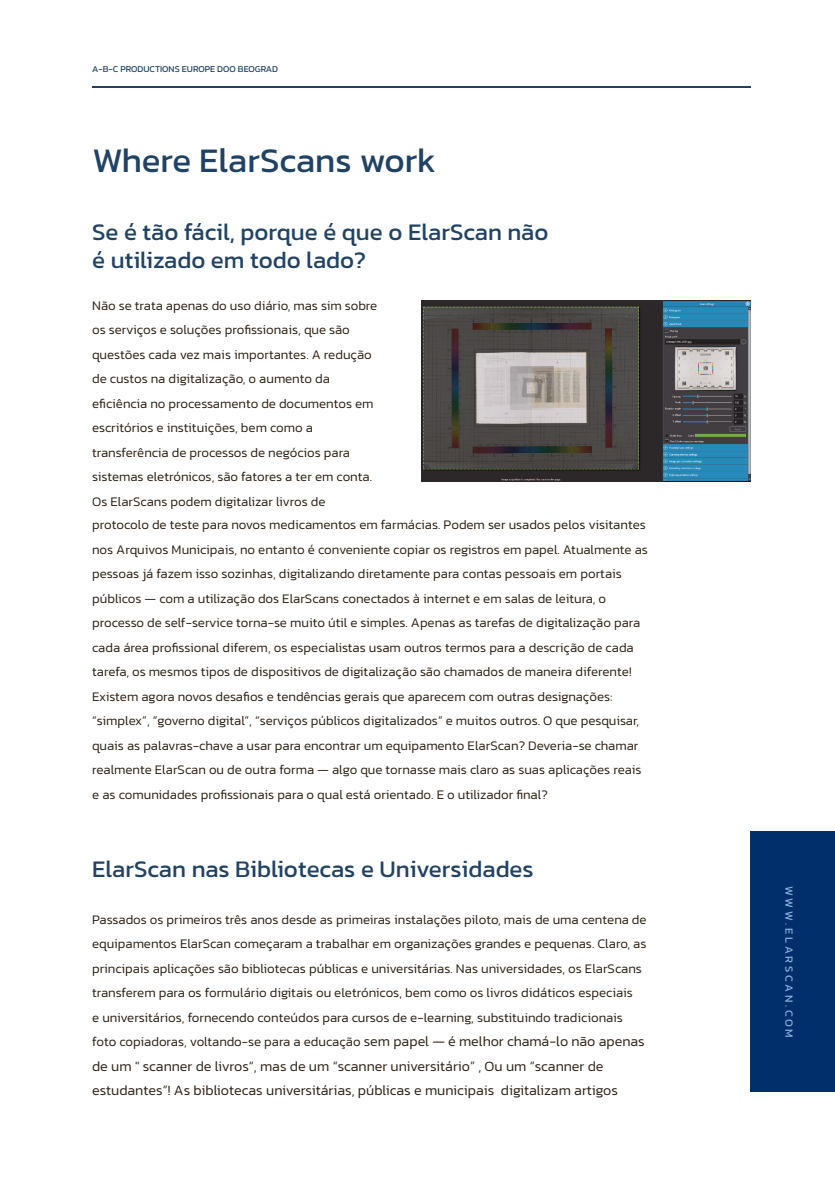
<style>
.page{position:relative;width:835px;height:1180px;background:#fff}
.page>*{position:absolute;margin:0;border:0;box-sizing:border-box;transform-origin:0 0}
.t1{font:35px "Kanit";color:#204365}
.t2{font:24.15px/28px "Kanit";color:#204365}
.t3{font:300 14.35px/24.5px "Kanit";color:#2e2014}
.t4{font:300 13.3px/24.5px "Kanit";color:#2e2014}
.t5{font:11.2px "Kanit";letter-spacing:.25em;color:#89b1db}
.t6{font:9.1px "Kanit";color:#204365}
.s1{font-size:14.35px}
</style>
<div class="page">
<hr style="left:93px;top:86px;width:657px;height:2px;background:#204365">
<div style="left:750px;top:831px;width:84px;height:261px;background:#002f6c"></div>
<img style="left:421px;top:301px;width:329px;height:180px">
<p class="t6" style="left:92px;top:62px;width:187px">A-B-C PRODUCTIONS EUROPE DOO BEOGRAD</p>
<h1 class="t1" style="left:93px;top:134px;width:345px">Where ElarScans work</h1>
<h2 class="t2" style="left:92px;top:217px;width:458px">Se é tão fácil, porque é que o ElarScan não é utilizado em todo lado?</h2>
<p class="t4" style="left:92px;top:293px;width:287px">Não se trata apenas do uso diário, mas sim sobre os serviços e soluções profissionais, que são questões cada vez mais importantes. A redução de custos na digitalização, o aumento da eficiência no processamento de documentos em escritórios e instituições, bem como a transferência de processos de negócios para sistemas eletrónicos, são fatores a ter em conta.<br>Os ElarScans podem digitalizar livros de</p>
<p class="t4" style="left:92px;top:512px;width:557px">protocolo de teste para novos medicamentos em farmácias. Podem ser usados pelos visitantes nos Arquivos Municipais, no entanto é conveniente copiar os registros em papel. Atualmente as pessoas já fazem isso sozinhas, digitalizando diretamente para contas pessoais em portais públicos — com a utilização dos ElarScans conectados à internet e em salas de leitura, o processo de self-service torna-se muito útil e simples. Apenas as tarefas de digitalização para cada área profissional diferem, os especialistas usam outros termos para a descrição de cada tarefa, os mesmos tipos de dispositivos de digitalização são chamados de maneira diferente!<br>Existem agora novos desafios e tendências gerais que aparecem com outras designações: “simplex”, “governo digital”, “serviços públicos digitalizados” e muitos outros. O que pesquisar, quais as palavras-chave a usar para encontrar um equipamento ElarScan? Deveria-se chamar realmente ElarScan ou de outra forma — algo que tornasse mais claro as suas aplicações reais e as comunidades profissionais para o qual está orientado. E o utilizador final?</p>
<h2 class="t2" style="left:92px;top:855px;width:443px">ElarScan nas Bibliotecas e Universidades</h2>
<p class="t4" style="left:92px;top:907px;width:556px">Passados os primeiros três anos desde as primeiras instalações piloto, mais de uma centena de equipamentos ElarScan começaram a trabalhar em organizações grandes e pequenas. Claro, as principais aplicações são bibliotecas públicas e universitárias. Nas universidades, os ElarScans transferem para os formulário digitais ou eletrónicos, bem como os livros didáticos especiais<br>e universitários, fornecendo conteúdos para cursos de e-learning, substituindo tradicionais foto copiadoras, voltando-se para a educação <span class="s1">sem papel — é melhor chamá-lo não apenas</span></p>
<p class="t3" style="left:92px;top:1053px;width:527px">de um " scanner de livros“, mas de um “scanner universitário” , Ou um “scanner de estudantes”! As bibliotecas universitárias, públicas e municipais digitalizam artigos</p>
<p class="t5" style="left:797px;top:886px;width:154px;rotate:90deg">WWW.ELARSCAN.COM</p>
</div>
